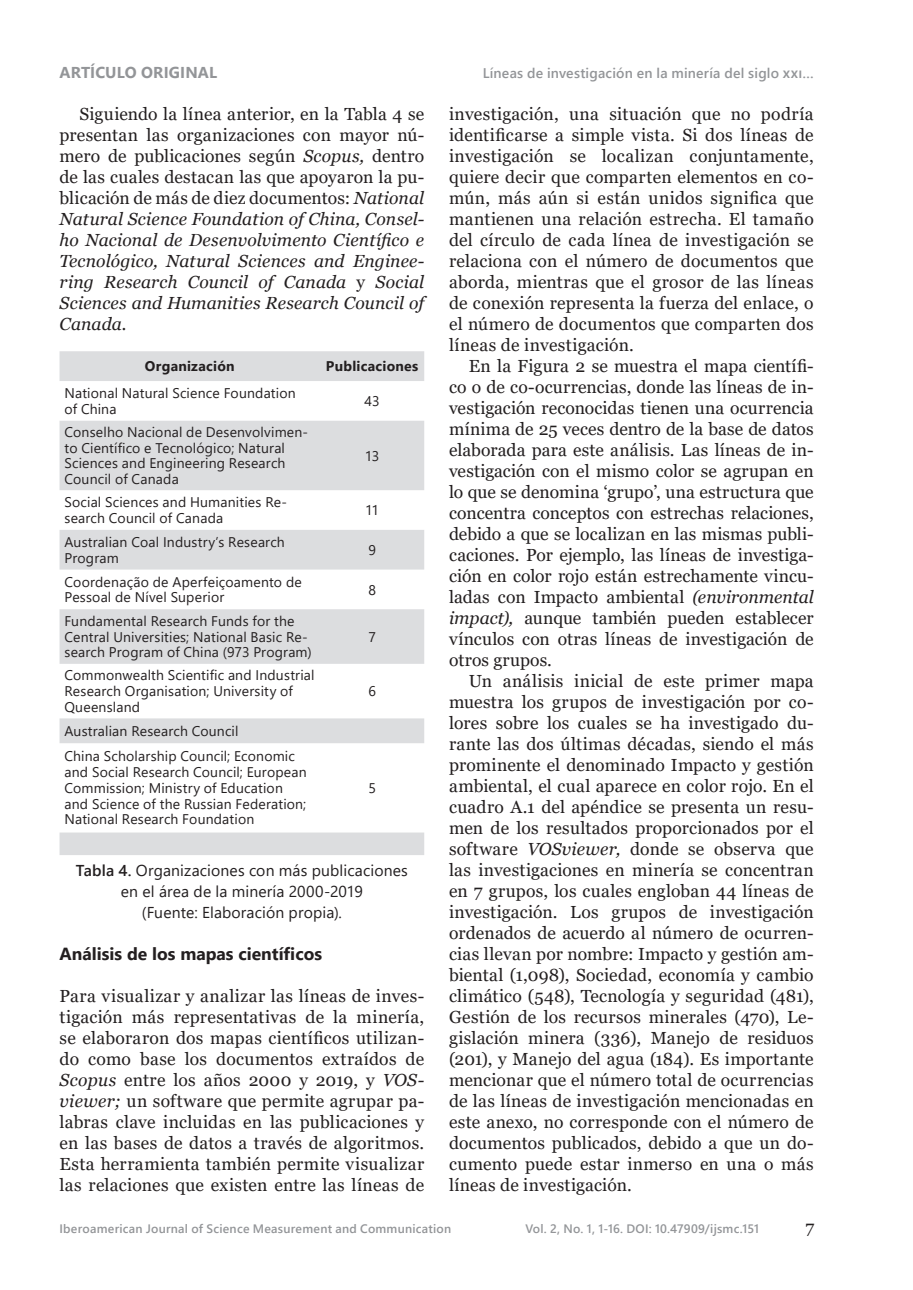
<style>
.page{position:relative;width:913px;height:1290px;background:#fff}
.page>*{position:absolute;margin:0;border:0;box-sizing:border-box;transform-origin:0 0}
.Párrafo_Español{font:17.5px/21px "Georgia";letter-spacing:.01em;color:#231f20;text-align:justify}
.Párrafo_Español-2{font:italic 17.5px/21px "Georgia";letter-spacing:.005em;color:#231f20;text-align:justify}
.Subtítulo_2{font:700 17.5px "Segoe UI";color:#231f20}
.Pie_de_foto{font:15.75px/21px "Segoe UI";letter-spacing:.01em;color:#231f20;text-align:center}
.t1{font:700 15.75px "Segoe UI";letter-spacing:.005em;color:#939598}
.Tablas{font:14px/15.8px "Segoe UI";letter-spacing:.01em;color:#231f20}
.t2{font:600 14px "Segoe UI";letter-spacing:.015em;color:#939598}
.Tablas-2{font:700 14px "Segoe UI";letter-spacing:.015em;color:#231f20}
.t3{font:600 12.25px "Segoe UI";letter-spacing:.02em;color:#939598}
.s1{font-style:normal}
.s2{font-style:italic}
.s3{font-weight:600}
</style>
<div class="page">
<svg style="left:60px;top:351px;width:364px;height:504px"></svg>
<p class="t1" style="left:60px;top:58px;width:159px">ARTÍCULO ORIGINAL</p>
<p class="t2" style="left:483px;top:60px;width:332px">Líneas de investigación en la minería del siglo xxi…</p>
<p class="Párrafo_Español-2" style="left:60px;top:104px;width:366px;text-indent:20px"><span class="s1">Siguiendo la línea anterior, en la Tabla 4 se presentan las organizaciones con mayor nú&shy;mero de publicaciones según</span> Scopus, <span class="s1">dentro de las cuales destacan las que apoyaron la pu&shy;blicación de más de diez documentos:</span> National Natural Science Foundation of China, Consel&shy;ho Nacional de Desenvolvimento Científico e Tecnológico, Natural Sciences and Enginee&shy;ring Research Council of Canada <span class="s1">y</span> Social Sciences and Humanities Research Council of Canada.</p>
<p class="Tablas-2" style="left:145px;top:353px;width:91px">Organización</p>
<p class="Tablas-2" style="left:326px;top:353px;width:94px">Publicaciones</p>
<p class="Tablas" style="left:64px;top:384px;width:233px">National Natural Science Foundation of China</p>
<p class="Tablas" style="left:365px;top:392px;width:17px">43</p>
<p class="Tablas" style="left:64px;top:423px;width:245px">Conselho Nacional de Desenvolvimen&shy;to Científico e Tecnológico; Natural<br>Sciences and Engineering Research<br>Council of Canada</p>
<p class="Párrafo_Español" style="left:449px;top:104px;width:366px">investigación, una situación que no podría identificarse a simple vista. Si dos líneas de investigación se localizan conjuntamente, quiere decir que comparten elementos en co&shy;mún, más aún si están unidos significa que mantienen una relación estrecha. El tamaño del círculo de cada línea de investigación se relaciona con el número de documentos que aborda, mientras que el grosor de las líneas de conexión representa la fuerza del enlace, o el número de documentos que comparten dos líneas de investigación.</p>
<p class="Párrafo_Español" style="left:449px;top:356px;width:366px;text-indent:20px">En la Figura 2 se muestra el mapa científi&shy;co o de co-ocurrencias, donde las líneas de in&shy;vestigación reconocidas tienen una ocurrencia mínima de 25 veces dentro de la base de datos elaborada para este análisis. Las líneas de in&shy;vestigación con el mismo color se agrupan en lo que se denomina ‘grupo’, una estructura que concentra conceptos con estrechas relaciones, debido a que se localizan en las mismas publi&shy;caciones. Por ejemplo, las líneas de investiga&shy;ción en color rojo están estrechamente vincu&shy;ladas con Impacto ambiental <span class="s2">(environmental impact),</span> aunque también pueden establecer vínculos con otras líneas de investigación de otros grupos.</p>
<p class="Párrafo_Español" style="left:449px;top:671px;width:366px;text-indent:20px">Un análisis inicial de este primer mapa muestra los grupos de investigación por co&shy;lores sobre los cuales se ha investigado du&shy;rante las dos últimas décadas, siendo el más prominente el denominado Impacto y gestión ambiental, el cual aparece en color rojo. En el cuadro A.1 del apéndice se presenta un resu&shy;men de los resultados proporcionados por el software <span class="s2">VOSviewer,</span> donde se observa que las investigaciones en minería se concentran en 7 grupos, los cuales engloban 44 líneas de investigación. Los grupos de investigación ordenados de acuerdo al número de ocurren&shy;cias llevan por nombre: Impacto y gestión am&shy;biental (1,098), Sociedad, economía y cambio climático (548), Tecnología y seguridad (481), Gestión de los recursos minerales (470), Le&shy;gislación minera (336), Manejo de residuos (201), y Manejo del agua (184). Es importante mencionar que el número total de ocurrencias de las líneas de investigación mencionadas en este anexo, no corresponde con el número de documentos publicados, debido a que un do&shy;cumento puede estar inmerso en una o más líneas de investigación.</p>
<p class="Tablas" style="left:365px;top:446px;width:16px">13</p>
<p class="Tablas" style="left:64px;top:493px;width:224px">Social Sciences and Humanities Re&shy;search Council of Canada</p>
<p class="Tablas" style="left:365px;top:501px;width:15px">11</p>
<p class="Tablas" style="left:64px;top:533px;width:222px">Australian Coal Industry’s Research<br>Program</p>
<p class="Tablas" style="left:368px;top:541px;width:9px">9</p>
<p class="Tablas" style="left:64px;top:572px;width:239px">Coordenação de Aperfeiçoamento de<br>Pessoal de Nível Superior</p>
<p class="Tablas" style="left:368px;top:580px;width:9px">8</p>
<p class="Tablas" style="left:64px;top:612px;width:249px">Fundamental Research Funds for the<br>Central Universities; National Basic Re&shy;search Program of China (973 Program)</p>
<p class="Tablas" style="left:368px;top:627px;width:9px">7</p>
<p class="Tablas" style="left:64px;top:666px;width:252px">Commonwealth Scientific and Industrial<br>Research Organisation; University of<br>Queensland</p>
<p class="Tablas" style="left:368px;top:682px;width:9px">6</p>
<p class="Tablas" style="left:64px;top:722px;width:176px">Australian Research Council</p>
<p class="Tablas" style="left:64px;top:747px;width:244px">China Scholarship Council; Economic and Social Research Council; European Commission; Ministry of Education and Science of the Russian Federation; National Research Foundation</p>
<p class="Tablas" style="left:368px;top:779px;width:9px">5</p>
<p class="Pie_de_foto" style="left:76px;top:859px;width:333px"><span class="s3">Tabla 4.</span> Organizaciones con más publicaciones en el área de la minería 2000-2019<br>(Fuente: Elaboración propia).</p>
<p class="Subtítulo_2" style="left:60px;top:937px;width:264px">Análisis de los mapas científicos</p>
<p class="Párrafo_Español" style="left:60px;top:986px;width:366px">Para visualizar y analizar las líneas de inves&shy;tigación más representativas de la minería, se elaboraron dos mapas científicos utilizan&shy;do como base los documentos extraídos de <span class="s2">Scopus</span> entre los años 2000 y 2019, y <span class="s2">VOS&shy;viewer;</span> un software que permite agrupar pa&shy;labras clave incluidas en las publicaciones y en las bases de datos a través de algoritmos.<br>Esta herramienta también permite visualizar las relaciones que existen entre las líneas de</p>
<p class="t3" style="left:60px;top:1217px;width:393px">Iberoamerican Journal of Science Measurement and Communication</p>
<p class="t3" style="left:525px;top:1217px;width:235px">Vol. 2, No. 1, 1-16. DOI: 10.47909/ijsmc.151</p>
<p class="Párrafo_Español" style="left:805px;top:1217px;width:10px">7</p>
</div>
